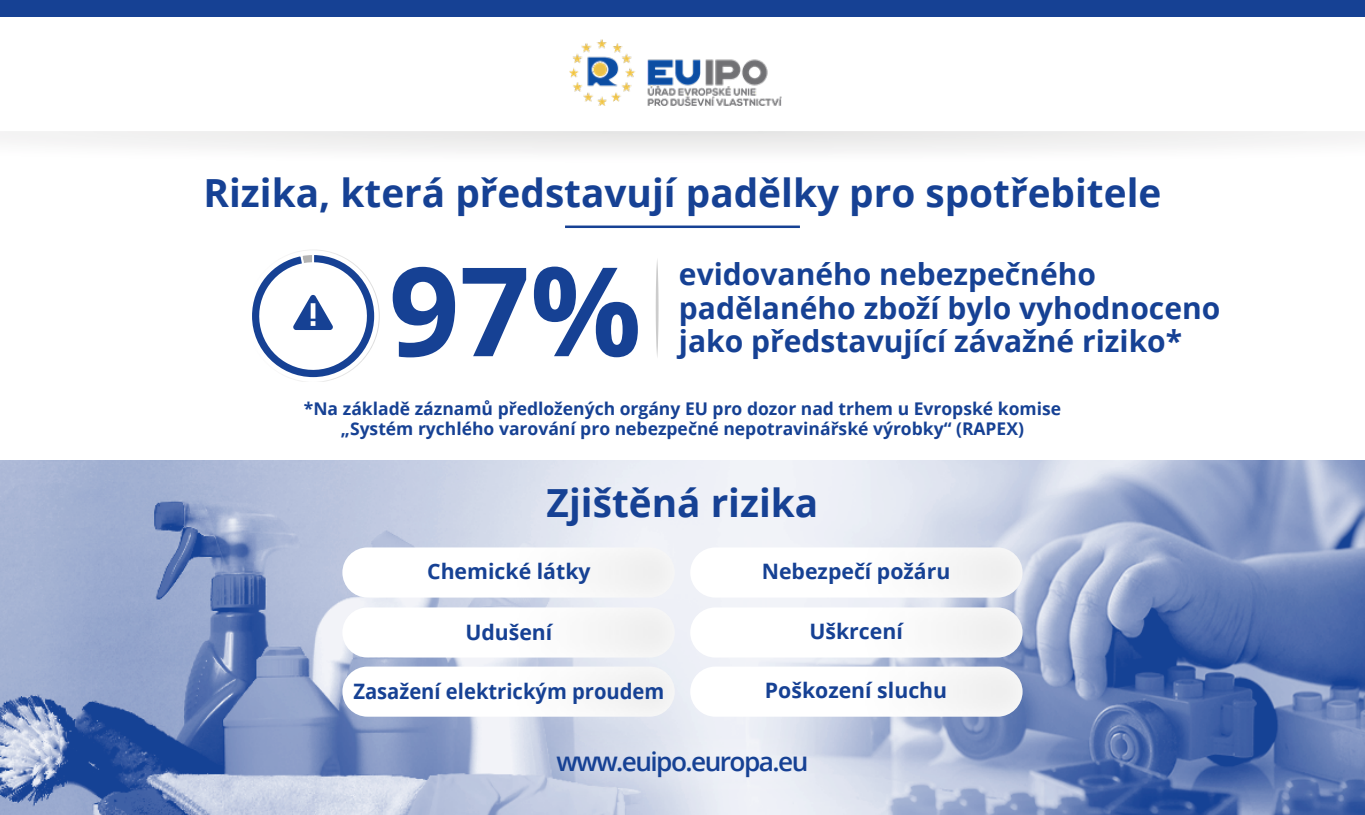
<style>
.page{position:relative;width:1365px;height:815px;background:#fff}
.page>*{position:absolute;margin:0;border:0;box-sizing:border-box;transform-origin:0 0}
.t1{font:700 123.75px "Open Sans";color:#164194}
.t2{font:700 38.75px "Open Sans";color:#164194}
.t3{font:700 30px/33.8px "Open Sans";color:#164194}
.t4{font:600 26.25px "Open Sans";letter-spacing:-.06em;color:#164194}
.t5{font:700 26.25px "Open Sans";color:#164194}
.t6{font:700 21.25px "Open Sans";color:#164194}
.t7{font:700 21.25px "Open Sans";color:#164194;scale:.95 1}
.t8{font:700 17.5px/20px "Open Sans";color:#164194;text-align:center}
</style>
<div class="page">
<svg style="left:0;top:131px;width:1364px;height:21px"></svg>
<div style="left:0;top:0;width:1364px;height:16px;background:#164194"></div>
<img style="left:0;top:461px;width:1364px;height:354px">
<img style="left:342px;top:547px;width:332px;height:51px;border-radius:25px">
<img style="left:342px;top:607px;width:332px;height:51px;border-radius:25px">
<img style="left:342px;top:667px;width:332px;height:50px;border-radius:25px">
<img style="left:690px;top:547px;width:332px;height:51px;border-radius:25px">
<img style="left:690px;top:607px;width:332px;height:51px;border-radius:25px">
<img style="left:690px;top:667px;width:332px;height:50px;border-radius:25px">
<img style="left:569px;top:39px;width:213px;height:66px">
<hr style="left:565px;top:226px;width:234px;height:2px;background:#164194">
<svg style="left:252px;top:250px;width:127px;height:132px"></svg>
<svg style="left:655px;top:259px;width:3px;height:98px"></svg>
<svg style="left:527px;top:723px;width:311px;height:83px;background:#d9dfec"></svg>
<h2 class="t2" style="left:203px;top:165px;width:959px">Rizika, která představují padělky pro spotřebitele</h2>
<h1 class="t1" style="left:388px;top:224px;width:254px">97%</h1>
<h3 class="t3" style="left:679px;top:256px;width:543px">evidovaného nebezpečného padělaného zboží bylo vyhodnoceno jako představující závažné riziko*</h3>
<p class="t8" style="left:304px;top:398px;width:758px">*Na základě záznamů předložených orgány EU pro dozor nad trhem u Evropské komise „Systém rychlého varování pro nebezpečné nepotravinářské výrobky“ (RAPEX)</p>
<h2 class="t2" style="left:546px;top:475px;width:273px">Zjištěná rizika</h2>
<p class="t6" style="left:427px;top:556px;width:165px">Chemické látky</p>
<p class="t6" style="left:761px;top:556px;width:190px">Nebezpečí požáru</p>
<p class="t6" style="left:465px;top:617px;width:89px">Udušení</p>
<p class="t6" style="left:809px;top:616px;width:95px">Uškrcení</p>
<p class="t7" style="left:353px;top:676px;width:329px">Zasažení elektrickým proudem</p>
<p class="t6" style="left:765px;top:675px;width:184px">Poškození sluchu</p>
<h3 class="t5" style="left:537px;top:743px;width:117px">www.eui</h3>
<h3 class="t5" style="left:709px;top:743px;width:120px">uropa.eu</h3>
<h3 class="t4" style="left:556px;top:743px;width:253px">www.euipo.europa.eu</h3>
</div>
